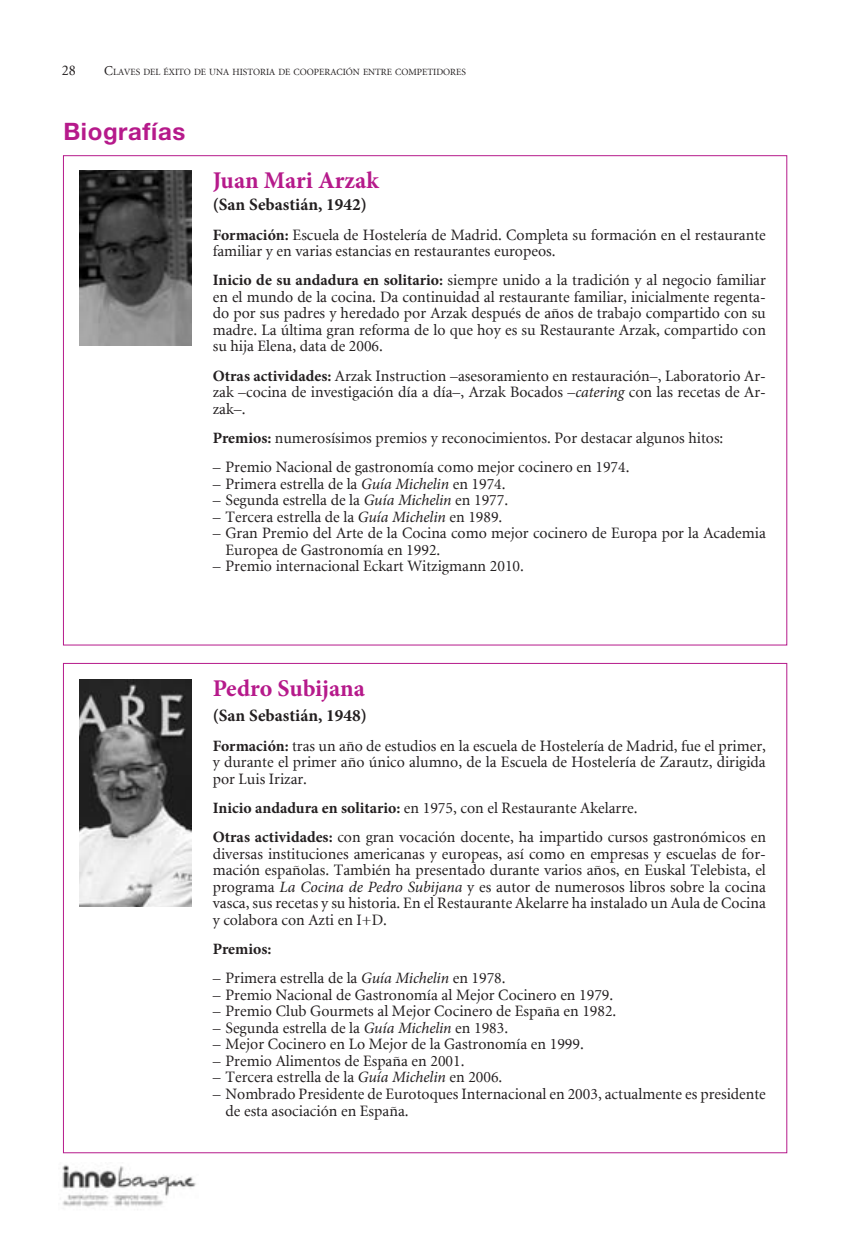
<style>
.page{position:relative;width:851px;height:1234px;background:#fff}
.page>*{position:absolute;margin:0;border:0;box-sizing:border-box;transform-origin:0 0}
.t1{font:700 24px "Minion Pro";letter-spacing:-.005em;color:#b61a8b}
.t2{font:700 24px "Helvetica Neue";letter-spacing:.025em;color:#b61a8b}
.t3{font:700 17.25px "Minion Pro";color:#231f20}
.t4{font:15.75px/16.5px "Minion";color:#231f20}
.t5{font:700 15.75px "Minion Pro";letter-spacing:-.005em;color:#231f20}
.t6{font:14.7px "Minion";color:#231f20}
.t7{font:9.45px "Minion";color:#231f20}
.s1{font-size:13.5px}
.s2{font-family:"Minion Pro";font-weight:700}
.s3{font-family:"Minion Pro";font-style:italic}
</style>
<div class="page">
<img style="left:62px;top:1165px;width:134px;height:42px">
<img style="left:80px;top:170px;width:111px;height:175px">
<img style="left:79px;top:679px;width:112px;height:227px">
<p class="t6" style="left:62px;top:63px;width:16px">28</p>
<p class="t7" style="left:104px;top:68px;width:363px"><span class="s1">C</span>LAVES DEL ÉXITO DE UNA HISTORIA DE COOPERACIÓN ENTRE COMPETIDORES</p>
<h1 class="t2" style="left:63px;top:117px;width:123px">Biografías</h1>
<h1 class="t1" style="left:213px;top:163px;width:168px">Juan Mari Arzak</h1>
<p class="t3" style="left:213px;top:192px;width:156px">(San Sebastián, 1942)</p>
<p class="t4" style="left:213px;top:227px;width:554px"><span class="s2">Formación:</span> Escuela de Hostelería de Madrid. Completa su formación en el restaurante familiar y en varias estancias en restaurantes europeos.</p>
<p class="t4" style="left:213px;top:273px;width:554px;text-align:justify"><span class="s2">Inicio de su andadura en solitario:</span> siempre unido a la tradición y al negocio familiar en el mundo de la cocina. Da continuidad al restaurante familiar, inicialmente regenta&shy;do por sus padres y heredado por Arzak después de años de trabajo compartido con su madre. La última gran reforma de lo que hoy es su Restaurante Arzak, compartido con su hija Elena, data de 2006.</p>
<p class="t4" style="left:213px;top:368px;width:554px;text-align:justify"><span class="s2">Otras actividades:</span> Arzak Instruction –asesoramiento en restauración–, Laboratorio Ar&shy;zak –cocina de investigación día a día–, Arzak Bocados –<span class="s3">catering</span> con las recetas de Ar&shy;zak–.</p>
<p class="t4" style="left:213px;top:430px;width:512px"><span class="s2">Premios:</span> numerosísimos premios y reconocimientos. Por destacar algunos hitos:</p>
<p class="t4" style="left:213px;top:459px;width:418px">– Premio Nacional de gastronomía como mejor cocinero en 1974.</p>
<p class="t4" style="left:213px;top:476px;width:294px">– Primera estrella de la <span class="s3">Guía Michelin</span> en 1974.</p>
<p class="t4" style="left:213px;top:492px;width:297px">– Segunda estrella de la <span class="s3">Guía Michelin</span> en 1977.</p>
<p class="t4" style="left:213px;top:509px;width:291px">– Tercera estrella de la <span class="s3">Guía Michelin</span> en 1989.</p>
<p class="t4" style="left:225px;top:525px;width:542px;text-indent:-13px">– Gran Premio del Arte de la Cocina como mejor cocinero de Europa por la Academia<br>Europea de Gastronomía en 1992.</p>
<p class="t4" style="left:213px;top:558px;width:312px">– Premio internacional Eckart Witzigmann 2010.</p>
<h1 class="t1" style="left:213px;top:671px;width:154px">Pedro Subijana</h1>
<p class="t3" style="left:213px;top:703px;width:156px">(San Sebastián, 1948)</p>
<p class="t4" style="left:213px;top:737px;width:554px;text-align:justify"><span class="s2">Formación:</span> tras un año de estudios en la escuela de Hostelería de Madrid, fue el primer, y durante el primer año único alumno, de la Escuela de Hostelería de Zarautz, dirigida por Luis Irizar.</p>
<p class="t4" style="left:213px;top:793px;width:554px;line-height:29.2px"><span class="s2">Inicio andadura en solitario:</span> en 1975, con el Restaurante Akelarre.<br><span class="s2">Otras actividades:</span> con gran vocación docente, ha impartido cursos gastronómicos en</p>
<p class="t4" style="left:213px;top:845px;width:554px;text-align:justify">diversas instituciones americanas y europeas, así como en empresas y escuelas de for&shy;mación españolas. También ha presentado durante varios años, en Euskal Telebista, el programa <span class="s3">La Cocina de Pedro Subijana</span> y es autor de numerosos libros sobre la cocina vasca, sus recetas y su historia. En el Restaurante Akelarre ha instalado un Aula de Cocina y colabora con Azti en I+D.</p>
<p class="t5" style="left:213px;top:937px;width:60px">Premios:</p>
<p class="t4" style="left:213px;top:970px;width:294px">– Primera estrella de la <span class="s3">Guía Michelin</span> en 1978.</p>
<p class="t4" style="left:213px;top:986px;width:402px">– Premio Nacional de Gastronomía al Mejor Cocinero en 1979.</p>
<p class="t4" style="left:213px;top:1003px;width:405px">– Premio Club Gourmets al Mejor Cocinero de España en 1982.</p>
<p class="t4" style="left:213px;top:1019px;width:297px">– Segunda estrella de la <span class="s3">Guía Michelin</span> en 1983.</p>
<p class="t4" style="left:213px;top:1036px;width:372px">– Mejor Cocinero en Lo Mejor de la Gastronomía en 1999.</p>
<p class="t4" style="left:213px;top:1052px;width:253px">– Premio Alimentos de España en 2001.</p>
<p class="t4" style="left:213px;top:1069px;width:291px">– Tercera estrella de la <span class="s3">Guía Michelin</span> en 2006.</p>
<p class="t4" style="left:225px;top:1085px;width:542px;text-indent:-13px">– Nombrado Presidente de Eurotoques Internacional en 2003, actualmente es presidente de esta asociación en España.</p>
</div>
